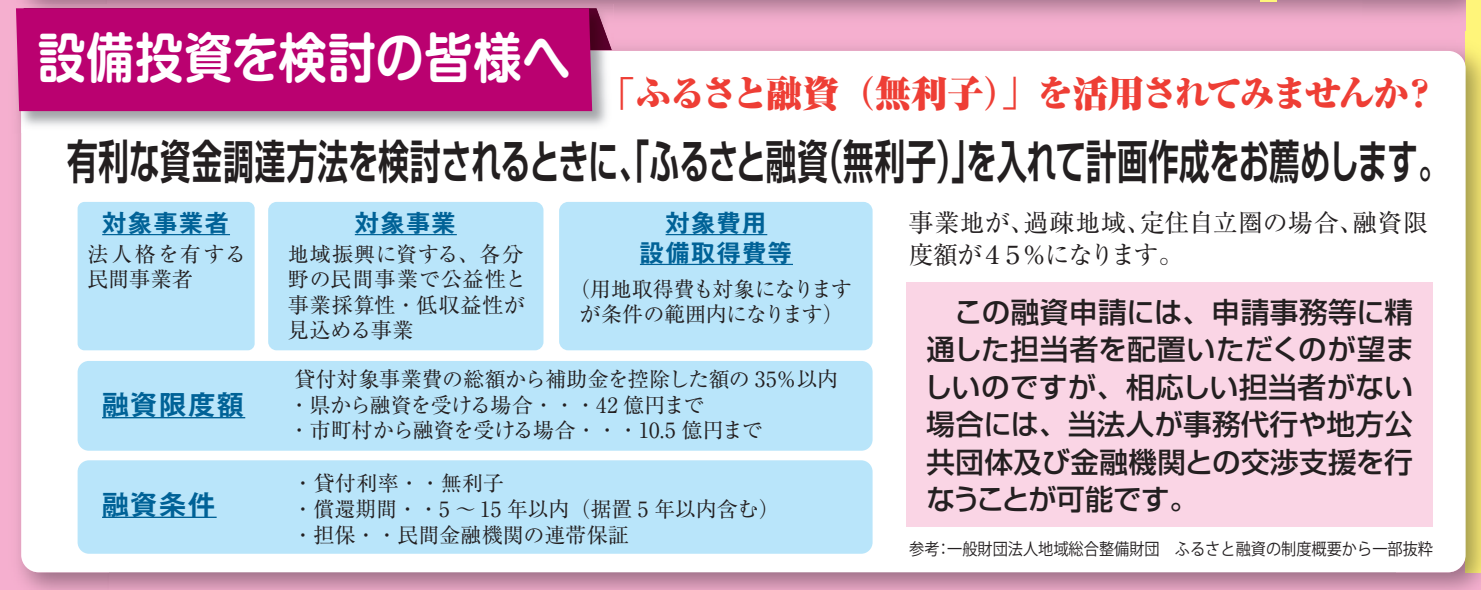
<style>
.page{position:relative;width:1481px;height:590px;background:#fff}
.page>*{position:absolute;margin:0;border:0;box-sizing:border-box;transform-origin:0 0}
.t1{font:700 53.7px "Shin M Go Pro De";letter-spacing:.015em;color:#fff;scale:.89 1}
.t2{font:700 46.2px "Shin Go Pro De";color:#231f20;scale:.66 1}
.t3{font:900 36px "Ryumin Pro";letter-spacing:-.065em;color:#ee3e35}
.t4{font:500 28.5px/37.5px "Shin Go Pro";letter-spacing:.01em;color:#231f20;text-align:justify}
.t5{font:700 27px "Gothic MB101 Pro De";letter-spacing:.06em;color:#006297}
.t6{font:24.9px/31.8px "Ryumin Pro";letter-spacing:-.005em;color:#231f20}
.t7{font:700 24px/29.7px "Gothic MB101 Pro De";letter-spacing:.065em;color:#006297;text-align:center}
.t8{font:21px/25.5px "Ryumin Pro";letter-spacing:-.005em;color:#231f20}
.t9{font:21px/25.5px "Ryumin Pro";letter-spacing:.04em;color:#231f20}
.t10{font:21px/25.5px "Ryumin Pro";letter-spacing:-.025em;color:#231f20;text-align:center}
.t11{font:21px/25.5px "Ryumin Pro";letter-spacing:.035em;color:#231f20}
.t12{font:16.5px "Koz Go Pro";color:#231f20;scale:.92 1}
</style>
<div class="page">
<div style="left:1465px;top:0;width:15px;height:571px;background:#fff57a"></div>
<svg style="left:1260px;top:0;width:16px;height:1px"></svg>
<img style="left:1403px;top:560px;width:77px;height:29px">
<img style="left:1465px;top:50px;width:15px;height:521px">
<div style="left:21px;top:51px;width:1444px;height:520px;background:#fff;border-radius:17px"></div>
<img style="left:21px;top:51px;width:593px;height:82px">
<img style="left:592px;top:8px;width:20px;height:42px">
<div style="left:16px;top:8px;width:576px;height:103px;background:#ba0170"></div>
<svg style="left:0;top:584px;width:20px;height:5px"></svg>
<svg style="left:174px;top:579px;width:786px;height:10px;background:#ce93af"></svg>
<svg style="left:1067px;top:526px;width:336px;height:63px"></svg>
<svg style="left:1442px;top:587px;width:38px;height:2px"></svg>
<div style="left:78px;top:202px;width:177px;height:148px;background:#b9e5fa;border-radius:7px"></div>
<div style="left:78px;top:360px;width:794px;height:90px;background:#b9e5fa;border-radius:11px"></div>
<div style="left:78px;top:460px;width:794px;height:93px;background:#b9e5fa;border-radius:11px"></div>
<div style="left:268px;top:202px;width:275px;height:148px;background:#b9e5fa;border-radius:8px"></div>
<div style="left:559px;top:202px;width:313px;height:148px;background:#b9e5fa;border-radius:9px"></div>
<hr style="left:102px;top:234px;width:128px;height:1px;background:#006297">
<hr style="left:355px;top:234px;width:102px;height:1px;background:#006297">
<hr style="left:665px;top:234px;width:102px;height:1px;background:#006297">
<hr style="left:640px;top:263px;width:153px;height:2px;background:#006297">
<hr style="left:102px;top:416px;width:143px;height:2px;background:#006297">
<hr style="left:102px;top:516px;width:115px;height:1px;background:#006297">
<div style="left:906px;top:282px;width:526px;height:244px;background:#fad5e5"></div>
<h1 class="t1" style="left:38px;top:14px;width:599px">設備投資を検討の皆様へ</h1>
<h3 class="t3" style="left:599px;top:65px;width:840px">「ふるさと融資（無利子）」を活用されてみませんか？</h3>
<h2 class="t2" style="left:67px;top:123px;width:2094px">有利な資金調達方法を検討されるときに、「ふるさと融資（無利子）」を入れて計画作成をお薦めします。</h2>
<p class="t7" style="left:102px;top:205px;width:128px">対象事業者</p>
<p class="t7" style="left:355px;top:205px;width:102px">対象事業</p>
<p class="t7" style="left:640px;top:205px;width:153px">対象費用<br>設備取得費等</p>
<p class="t11" style="left:87px;top:239px;width:160px">法人格を有する民間事業者</p>
<p class="t9" style="left:288px;top:239px;width:240px">地域振興に資する、各分野の民間事業で公益性と事業採算性・低収益性が見込める事業</p>
<p class="t10" style="left:569px;top:274px;width:284px">（用地取得費も対象になりますが条件の範囲内になります）</p>
<p class="t5" style="left:102px;top:382px;width:143px">融資限度額</p>
<p class="t5" style="left:102px;top:481px;width:115px">融資条件</p>
<p class="t8" style="left:289px;top:364px;width:551px">貸付対象事業費の総額から補助金を控除した額の 35％以内・県から融資を受ける場合・・・42 億円まで<br>・市町村から融資を受ける場合・・・10.5 億円まで</p>
<p class="t8" style="left:293px;top:469px;width:499px">・貸付利率・・無利子<br>・償還期間・・5 ～ 15 年以内（据置 5 年以内含む）　・担保・・民間金融機関の連帯保証</p>
<p class="t6" style="left:908px;top:205px;width:521px">事業地が、過疎地域、定住自立圏の場合、融資限度額が４５％になります。</p>
<h3 class="t4" style="left:924px;top:289px;width:491px">　この融資申請には、申請事務等に精通した担当者を配置いただくのが望ましいのですが、相応しい担当者がない場合には、当法人が事務代行や地方公共団体及び金融機関との交渉支援を行なうことが可能です。</h3>
<p class="t12" style="left:909px;top:537px;width:571px">参考：一般財団法人地域総合整備財団　ふるさと融資の制度概要から一部抜粋</p>
</div>
